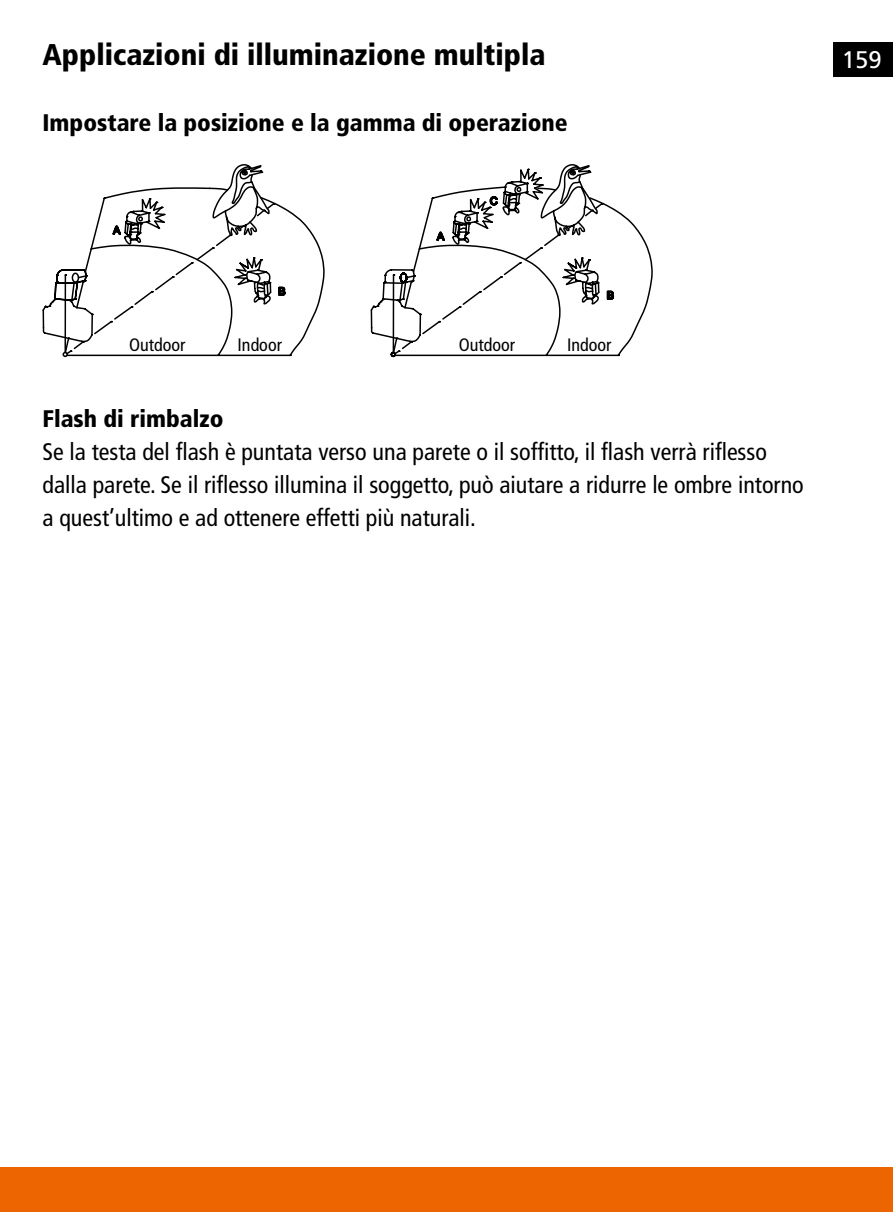
<style>
.page{position:relative;width:893px;height:1212px;background:#fff}
.page>*{position:absolute;margin:0;border:0;box-sizing:border-box;transform-origin:0 0}
.t1{font:900 condensed 30px "Frutiger LT";color:#000}
.t2{font:condensed 24px/33px "Frutiger LT";color:#000}
.t3{font:900 condensed 24px "Frutiger LT";color:#000}
.t4{font:24px "Frutiger LT";color:#fff}
.t5{font:condensed 18px "Frutiger LT";color:#000}
</style>
<div class="page">
<div style="left:0;top:1167px;width:893px;height:45px;background:#ec6500"></div>
<div style="left:833px;top:43px;width:60px;height:34px;background:#000"></div>
<svg style="left:53px;top:164px;width:340px;height:194px"></svg>
<svg style="left:393px;top:209px;width:260px;height:148px"></svg>
<hr style="left:393px;top:275px;width:1px;height:77px;background:#000">
<svg style="left:390px;top:337px;width:23px;height:21px"></svg>
<svg style="left:421px;top:164px;width:194px;height:172px"></svg>
<p class="t1" style="left:43px;top:37px;width:505px">Applicazioni di illuminazione multipla</p>
<p class="t4" style="left:842px;top:46px;width:42px">159</p>
<p class="t3" style="left:43px;top:108px;width:527px">Impostare la posizione e la gamma di operazione</p>
<p class="t5" style="left:129px;top:334px;width:58px">Outdoor</p>
<p class="t5" style="left:238px;top:334px;width:46px">Indoor</p>
<p class="t5" style="left:459px;top:334px;width:58px">Outdoor</p>
<p class="t5" style="left:567px;top:334px;width:46px">Indoor</p>
<p class="t3" style="left:43px;top:404px;width:182px">Flash di rimbalzo</p>
<p class="t2" style="left:43px;top:436px;width:763px">Se la testa del flash è puntata verso una parete o il soffitto, il flash verrà riflesso dalla parete. Se il riflesso illumina il soggetto, può aiutare a ridurre le ombre intorno a quest’ultimo e ad ottenere effetti più naturali.</p>
</div>
